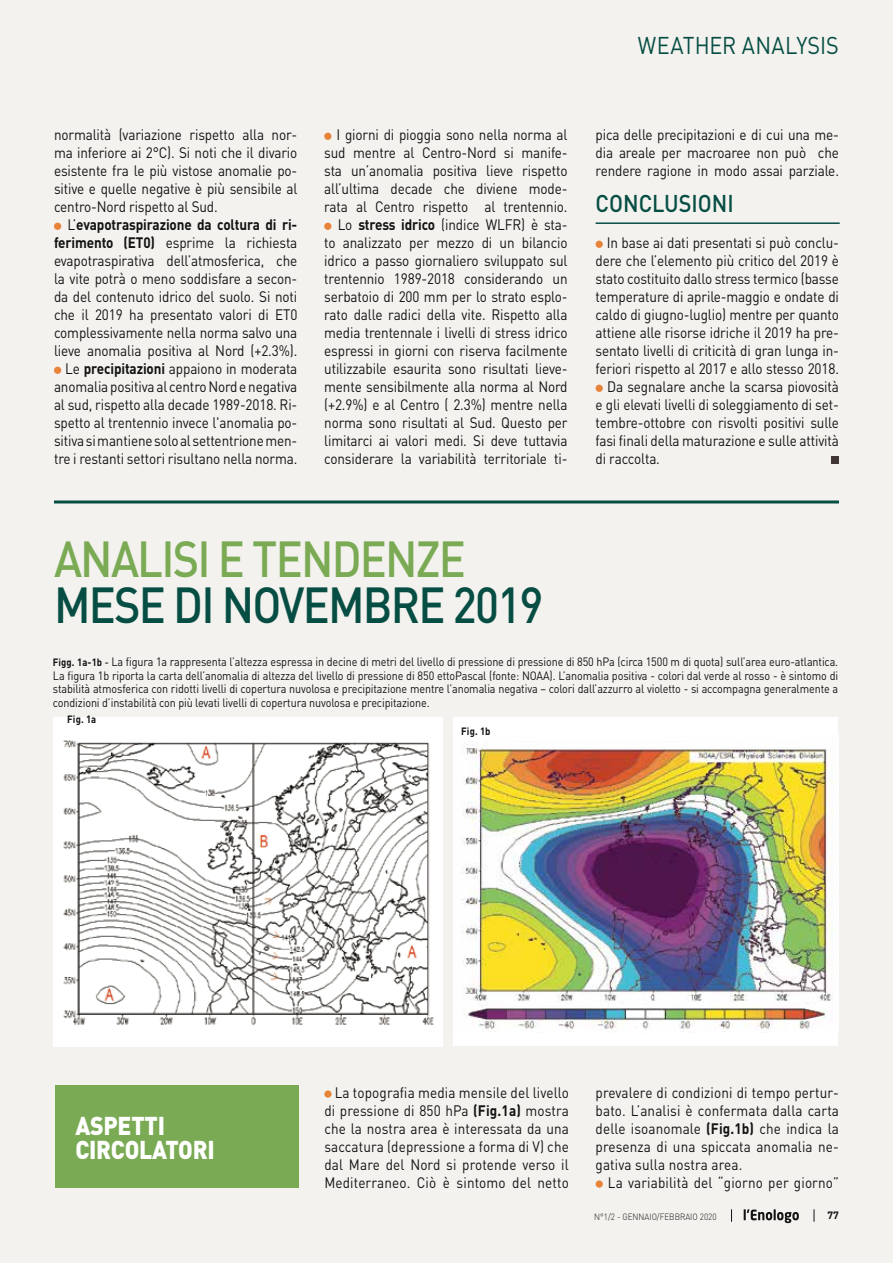
<style>
.page{position:relative;width:893px;height:1263px;background:#f3f2ee}
.page>*{position:absolute;margin:0;border:0;box-sizing:border-box;transform-origin:0 0}
.t1{font:500 49.95px "DIN";letter-spacing:-.04em;color:#064d43;scale:.9 1}
.t2{font:500 49.95px "DIN";letter-spacing:-.04em;color:#7aaa54;scale:.9 1}
.t3{font:900 25.5px/24px "DIN";letter-spacing:-.01em;color:#fff;scale:.9 1}
.t4{font:24px "DIN";letter-spacing:.005em;color:#064d43;scale:.9 1}
.t5{font:500 24px "DIN";color:#064d43;scale:.9 1}
.t6{font:15px/18px "DIN";letter-spacing:-.01em;color:#121212;text-align:justify;scale:.9 1}
.t7{font:15px "DIN";letter-spacing:.01em;color:#121212;scale:.9 1}
.t8{font:12px/13.5px "DIN";letter-spacing:-.01em;color:#121212;text-align:justify;scale:.9 1}
.t9{font:700 10.5px "DIN";letter-spacing:.01em;color:#121212;scale:.9 1}
.t10{font:700 10.5px "DIN";letter-spacing:.01em;color:#121212}
.t11{font:300 9px "DIN";color:#121212;scale:.9 1}
.s1{font-weight:700}
.s2{font-weight:700;font-size:10.5px}
.s3{font-weight:500;font-size:10.5px}
</style>
<div class="page">
<svg style="left:744px;top:1209px;width:55px;height:14px"></svg>
<svg style="left:814px;top:1209px;width:1px;height:13px"></svg>
<svg style="left:731px;top:1209px;width:1px;height:13px"></svg>
<div style="left:54px;top:223px;width:7px;height:7px;background:#e8833a;border-radius:50%"></div>
<div style="left:54px;top:367px;width:7px;height:7px;background:#e8833a;border-radius:50%"></div>
<div style="left:324px;top:133px;width:7px;height:7px;background:#e8833a;border-radius:50%"></div>
<div style="left:324px;top:223px;width:7px;height:7px;background:#e8833a;border-radius:50%"></div>
<hr style="left:596px;top:222px;width:244px;height:2px;background:#064d43">
<div style="left:596px;top:241px;width:7px;height:7px;background:#e8833a;border-radius:50%"></div>
<div style="left:596px;top:385px;width:7px;height:7px;background:#e8833a;border-radius:50%"></div>
<div style="left:832px;top:457px;width:7px;height:7px;background:#3f3635"></div>
<hr style="left:54px;top:500px;width:785px;height:3px;background:#064d43">
<div style="left:53px;top:717px;width:390px;height:329px;background:#fff"></div>
<img style="left:63px;top:740px;width:371px;height:285px">
<div style="left:453px;top:717px;width:385px;height:329px;background:#fff"></div>
<img style="left:462px;top:743px;width:372px;height:289px">
<div style="left:55px;top:1085px;width:243px;height:103px;background:#7aaa54"></div>
<div style="left:324px;top:1090px;width:8px;height:8px;background:#e8833a;border-radius:50%"></div>
<div style="left:596px;top:1180px;width:7px;height:8px;background:#e8833a;border-radius:50%"></div>
<h3 class="t4" style="left:638px;top:30px;width:225px">WEATHER ANALYSIS</h3>
<p class="t6" style="left:54px;top:125px;width:272px">normalità (variazione rispetto alla nor&shy;ma inferiore ai 2°C). Si noti che il divario esistente fra le più vistose anomalie po&shy;sitive e quelle negative è più sensibile al centro-Nord rispetto al Sud.</p>
<p class="t6" style="left:54px;top:215px;width:272px;text-align:right">L’<span class="s1">evapotraspirazione da coltura di ri&shy;ferimento (ET0)</span> esprime la richiesta evapotraspirativa dell’atmosferica, che la vite potrà o meno soddisfare a secon&shy;da del contenuto idrico del suolo. Si noti che il 2019 ha presentato valori di ET0 complessivamente nella norma salvo una lieve anomalia positiva al Nord (+2.3%).<br>Le <span class="s1">precipitazioni</span> appaiono in moderata anomalia positiva al centro Nord e negativa al sud, rispetto alla decade 1989-2018. Ri&shy;spetto al trentennio invece l'anomalia po&shy;sitiva si mantiene solo al settentrione men&shy;tre i restanti settori risultano nella norma.</p>
<p class="t6" style="left:324px;top:125px;width:272px;text-align:right">I giorni di pioggia sono nella norma al sud mentre al Centro-Nord si manife&shy;sta un’anomalia positiva lieve rispetto all’ultima decade che diviene mode&shy;rata al Centro rispetto al trentennio.<br>Lo <span class="s1">stress idrico</span> (indice WLFR) è sta&shy;to analizzato per mezzo di un bilancio idrico a passo giornaliero sviluppato sul trentennio 1989-2018 considerando un serbatoio di 200 mm per lo strato esplo&shy;rato dalle radici della vite. Rispetto alla media trentennale i livelli di stress idrico espressi in giorni con riserva facilmente utilizzabile esaurita sono risultati lieve&shy;mente sensibilmente alla norma al Nord (+2.9%) e al Centro ( 2.3%) mentre nella norma sono risultati al Sud. Questo per limitarci ai valori medi. Si deve tuttavia considerare la variabilità territoriale ti-</p>
<p class="t6" style="left:596px;top:125px;width:272px">pica delle precipitazioni e di cui una me&shy;dia areale per macroaree non può che rendere ragione in modo assai parziale.</p>
<h3 class="t5" style="left:596px;top:188px;width:155px">CONCLUSIONI</h3>
<p class="t6" style="left:607px;top:233px;width:260px">In base ai dati presentati si può conclu-</p>
<p class="t6" style="left:596px;top:251px;width:272px">dere che l’elemento più critico del 2019 è</p>
<p class="t6" style="left:596px;top:269px;width:272px">stato costituito dallo stress termico (basse</p>
<p class="t6" style="left:596px;top:287px;width:272px">temperature di aprile-maggio e ondate di</p>
<p class="t6" style="left:596px;top:305px;width:272px">caldo di giugno-luglio) mentre per quanto</p>
<p class="t6" style="left:596px;top:323px;width:272px">attiene alle risorse idriche il 2019 ha pre-</p>
<p class="t6" style="left:596px;top:341px;width:272px">sentato livelli di criticità di gran lunga in-</p>
<p class="t6" style="left:596px;top:359px;width:272px">feriori rispetto al 2017 e allo stesso 2018.</p>
<p class="t6" style="left:607px;top:377px;width:259px">Da segnalare anche la scarsa piovosità</p>
<p class="t6" style="left:596px;top:395px;width:272px">e gli elevati livelli di soleggiamento di set-</p>
<p class="t6" style="left:596px;top:413px;width:272px">tembre-ottobre con risvolti positivi sulle</p>
<p class="t6" style="left:596px;top:431px;width:272px">fasi finali della maturazione e sulle attività</p>
<p class="t6" style="left:596px;top:449px;width:73px">di raccolta.</p>
<h1 class="t2" style="left:54px;top:527px;width:459px">ANALISI E TENDENZE</h1>
<h1 class="t1" style="left:54px;top:573px;width:545px">MESE DI NOVEMBRE 2019</h1>
<p class="t8" style="left:53px;top:655px;width:874px"><span class="s2">Figg. 1a-1b</span> <span class="s3">-</span> La figura 1a rappresenta l’altezza espressa in decine di metri del livello di pressione di pressione di 850 hPa (circa 1500 m di quota) sull’area euro-atlantica.<br>La figura 1b riporta la carta dell’anomalia di altezza del livello di pressione di 850 ettoPascal (fonte: NOAA). L’anomalia positiva - colori dal verde al rosso - è sintomo di stabilità atmosferica con ridotti livelli di copertura nuvolosa e precipitazione mentre l’anomalia negativa – colori dall’azzurro al violetto - si accompagna generalmente a condizioni d’instabilità con più levati livelli di copertura nuvolosa e precipitazione.</p>
<p class="t9" style="left:461px;top:724px;width:34px">Fig. 1b</p>
<p class="t9" style="left:67px;top:713px;width:34px">Fig. 1a</p>
<h2 class="t3" style="left:75px;top:1113px;width:156px">ASPETTI<br>CIRCOLATORI</h2>
<p class="t6" style="left:324px;top:1083px;width:273px;text-indent:10px">La topografia media mensile del livello di pressione di 850 hPa <span class="s1">(Fig.1a)</span> mostra che la nostra area è interessata da una saccatura (depressione a forma di V) che dal Mare del Nord si protende verso il Mediterraneo. Ciò è sintomo del netto</p>
<p class="t6" style="left:596px;top:1083px;width:272px">prevalere di condizioni di tempo pertur&shy;bato. L’analisi è confermata dalla carta delle isoanomale <span class="s1">(Fig.1b)</span> che indica la presenza di una spiccata anomalia ne&shy;gativa sulla nostra area.</p>
<p class="t7" style="left:608px;top:1173px;width:258px">La variabilità del “giorno per giorno”</p>
<p class="t11" style="left:594px;top:1211px;width:137px">N°1/2 - GENNAIO/FEBBRAIO 2020</p>
<p class="t10" style="left:828px;top:1208px;width:13px">77</p>
</div>
